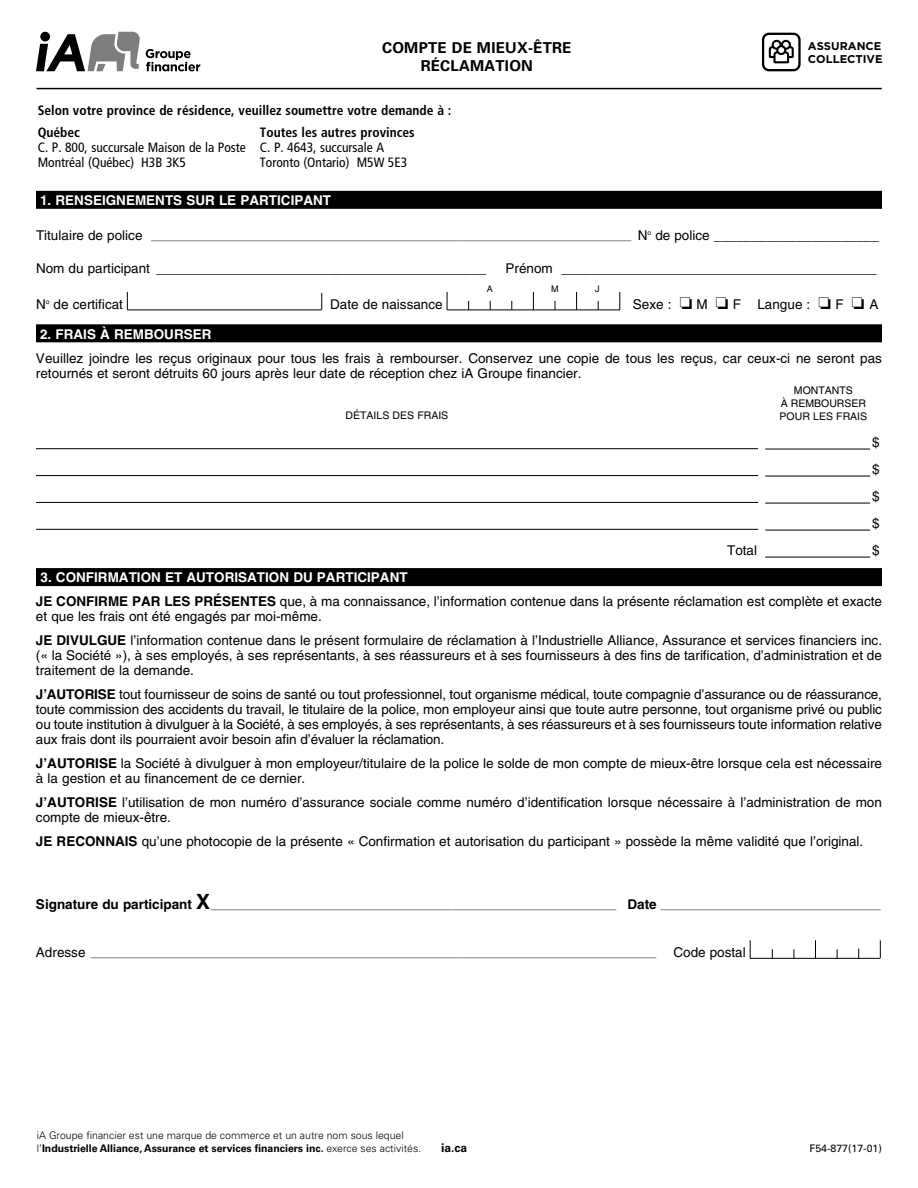
<style>
.page{position:relative;width:918px;height:1188px;background:#fff}
.page>*{position:absolute;margin:0;border:0;box-sizing:border-box;transform-origin:0 0}
.t1{font:700 15px/18px "Univers";letter-spacing:.015em;color:#000;text-align:center}
.t2{font:13.5px/15px "Helvetica";color:#000}
.t3{font:condensed 13.5px/15px "Frutiger";color:#000}
.t4{font:700 condensed 13.5px/21.8px "Frutiger";color:#000}
.t5{font:700 13.5px "Helvetica";color:#fff}
.t6{font:700 13.5px "Helvetica";color:#000}
.t7{font:700 12px "Univers";color:#000}
.t8{font:700 11.25px/13.5px "Gotham";color:#000}
.t9{font:300 10.5px/12.8px "Univers";color:#000}
.t10{font:10.5px/12.6px "Helvetica";color:#000;text-align:center}
.t11{font:10.5px "Univers";color:#000}
.t12{font:9px "Helvetica";color:#000}
.t13{font:700 9px "Helvetica";color:#000}
.s1{font-size:13.5px}
.s2{font-weight:700;color:#fff}
.s3{font-weight:700}
.s4{font-size:21px}
</style>
<div class="page">
<div style="left:36px;top:191px;width:846px;height:18px;background:#000"></div>
<div style="left:36px;top:324px;width:846px;height:18px;background:#000"></div>
<div style="left:36px;top:568px;width:846px;height:18px;background:#000"></div>
<svg style="left:127px;top:292px;width:1px;height:18px"></svg>
<svg style="left:321px;top:293px;width:1px;height:17px"></svg>
<hr style="left:127px;top:310px;width:195px;height:1px;background:#000">
<svg style="left:533px;top:292px;width:1px;height:18px"></svg>
<svg style="left:447px;top:292px;width:1px;height:18px"></svg>
<svg style="left:576px;top:292px;width:1px;height:18px"></svg>
<svg style="left:620px;top:292px;width:1px;height:18px"></svg>
<hr style="left:447px;top:310px;width:173px;height:1px;background:#000">
<svg style="left:815px;top:940px;width:1px;height:18px"></svg>
<svg style="left:750px;top:940px;width:1px;height:18px"></svg>
<svg style="left:880px;top:940px;width:1px;height:18px"></svg>
<hr style="left:750px;top:958px;width:130px;height:1px;background:#000">
<hr style="left:765px;top:449px;width:105px;height:1px;background:#000">
<hr style="left:36px;top:448px;width:722px;height:1px;background:#000">
<hr style="left:765px;top:476px;width:105px;height:1px;background:#000">
<hr style="left:36px;top:475px;width:722px;height:1px;background:#000">
<hr style="left:765px;top:503px;width:105px;height:1px;background:#000">
<hr style="left:36px;top:502px;width:722px;height:1px;background:#000">
<hr style="left:765px;top:530px;width:105px;height:1px;background:#000">
<hr style="left:765px;top:557px;width:105px;height:1px;background:#000">
<hr style="left:36px;top:529px;width:722px;height:1px;background:#000">
<hr style="left:37px;top:88px;width:845px;height:1px;background:#000">
<svg style="left:36px;top:32px;width:104px;height:39px"></svg>
<svg style="left:146px;top:49px;width:54px;height:22px"></svg>
<svg style="left:762px;top:33px;width:39px;height:38px"></svg>
<p class="t1" style="left:382px;top:39px;width:191px">COMPTE DE MIEUX-ÊTRE<br>RÉCLAMATION</p>
<p class="t8" style="left:808px;top:39px;width:76px">ASSURANCE<br>COLLECTIVE</p>
<p class="t4" style="left:38px;top:100px;width:415px">Selon votre province de résidence, veuillez soumettre votre demande à :<br>Québec</p>
<p class="t3" style="left:38px;top:140px;width:210px">C. P. 800, succursale Maison de la Poste<br>Montréal (Québec) H3B 3K5</p>
<p class="t4" style="left:260px;top:122px;width:156px">Toutes les autres provinces</p>
<p class="t3" style="left:260px;top:140px;width:149px">C. P. 4643, succursale A<br>Toronto (Ontario) M5W 5E3</p>
<p class="t5" style="left:40px;top:192px;width:293px">1. RENSEIGNEMENTS SUR LE PARTICIPANT</p>
<p class="t12" style="left:36px;top:231px;width:845px"><span class="s1">Titulaire de police</span> ________________________________________________________________________________________________ <span class="s1">N</span><sup>o</sup> <span class="s1">de police ______________________</span></p>
<p class="t2" style="left:36px;top:260px;width:452px">Nom du participant ____________________________________________</p>
<p class="t2" style="left:506px;top:260px;width:373px">Prénom __________________________________________</p>
<p class="t2" style="left:36px;top:296px;width:89px">N<sup>o</sup> de certificat</p>
<p class="t2" style="left:330px;top:296px;width:114px">Date de naissance</p>
<p class="t12" style="left:487px;top:284px;width:8px">A</p>
<p class="t12" style="left:551px;top:284px;width:9px">M</p>
<p class="t12" style="left:595px;top:284px;width:6px">J</p>
<p class="t2" style="left:633px;top:296px;width:247px">Sexe : □ M □ F Langue : □ F □ A</p>
<p class="t5" style="left:40px;top:326px;width:173px">2. FRAIS À REMBOURSER</p>
<p class="t2" style="left:36px;top:350px;width:848px">Veuillez joindre les reçus originaux pour tous les frais à rembourser. Conservez une copie de tous les reçus, car ceux-ci ne seront pas retournés et seront détruits 60 jours après leur date de réception chez iA Groupe financier.</p>
<p class="t10" style="left:781px;top:384px;width:87px">MONTANTS<br>À REMBOURSER</p>
<p class="t10" style="left:346px;top:409px;width:104px">DÉTAILS DES FRAIS</p>
<p class="t10" style="left:780px;top:410px;width:89px">POUR LES FRAIS</p>
<p class="t2" style="left:872px;top:428px;width:9px;line-height:27px;text-align:justify">$ $ $ $</p>
<p class="t2" style="left:727px;top:542px;width:32px">Total</p>
<p class="t2" style="left:872px;top:542px;width:9px">$</p>
<p class="t2" style="left:36px;top:566px;width:848px;line-height:24px;text-indent:5px"><span class="s2">3. CONFIRMATION ET AUTORISATION DU PARTICIPANT<br></span><span class="s3">JE CONFIRME PAR LES PRÉSENTES</span> que, à ma connaissance, l’information contenue dans la présente réclamation est complète et exacte</p>
<p class="t2" style="left:36px;top:605px;width:848px;line-height:24px">et que les frais ont été engagés par moi-même.<br><span class="s3">JE DIVULGUE</span> l’information contenue dans le présent formulaire de réclamation à l’Industrielle Alliance, Assurance et services financiers inc.</p>
<p class="t2" style="left:36px;top:648px;width:848px">(« la Société »), à ses employés, à ses représentants, à ses réassureurs et à ses fournisseurs à des fins de tarification, d’administration et de traitement de la demande.</p>
<p class="t2" style="left:36px;top:687px;width:848px;text-align:justify"><span class="s3">J’AUTORISE</span> tout fournisseur de soins de santé ou tout professionnel, tout organisme médical, toute compagnie d’assurance ou de réassurance, toute commission des accidents du travail, le titulaire de la police, mon employeur ainsi que toute autre personne, tout organisme privé ou public ou toute institution à divulguer à la Société, à ses employés, à ses représentants, à ses réassureurs et à ses fournisseurs toute information relative aux frais dont ils pourraient avoir besoin afin d’évaluer la réclamation.</p>
<p class="t2" style="left:36px;top:756px;width:848px"><span class="s3">J’AUTORISE</span> la Société à divulguer à mon employeur/titulaire de la police le solde de mon compte de mieux-être lorsque cela est nécessaire à la gestion et au financement de ce dernier.</p>
<p class="t2" style="left:36px;top:795px;width:847px"><span class="s3">J’AUTORISE</span> l’utilisation de mon numéro d’assurance sociale comme numéro d’identification lorsque nécessaire à l’administration de mon compte de mieux-être.</p>
<p class="t2" style="left:36px;top:834px;width:829px"><span class="s3">JE RECONNAIS</span> qu’une photocopie de la présente « Confirmation et autorisation du participant » possède la même validité que l’original.</p>
<p class="t6" style="left:36px;top:896px;width:176px">Signature du participant <span class="s4">X</span></p>
<p class="t13" style="left:211px;top:900px;width:671px">_________________________________________________________________________________ <span class="s1">Date</span> ____________________________________________</p>
<p class="t12" style="left:36px;top:949px;width:622px"><span class="s1">Adresse</span> _________________________________________________________________________________________________________________</p>
<p class="t2" style="left:673px;top:945px;width:74px">Code postal</p>
<p class="t9" style="left:37px;top:1129px;width:386px">iA Groupe financier est une marque de commerce et un autre nom sous lequel l’<span class="s3">Industrielle Alliance, Assurance et services financiers inc.</span> exerce ses activités.</p>
<p class="t7" style="left:441px;top:1141px;width:28px">ia.ca</p>
<p class="t11" style="left:810px;top:1142px;width:74px">F54-877(17-01)</p>
</div>
